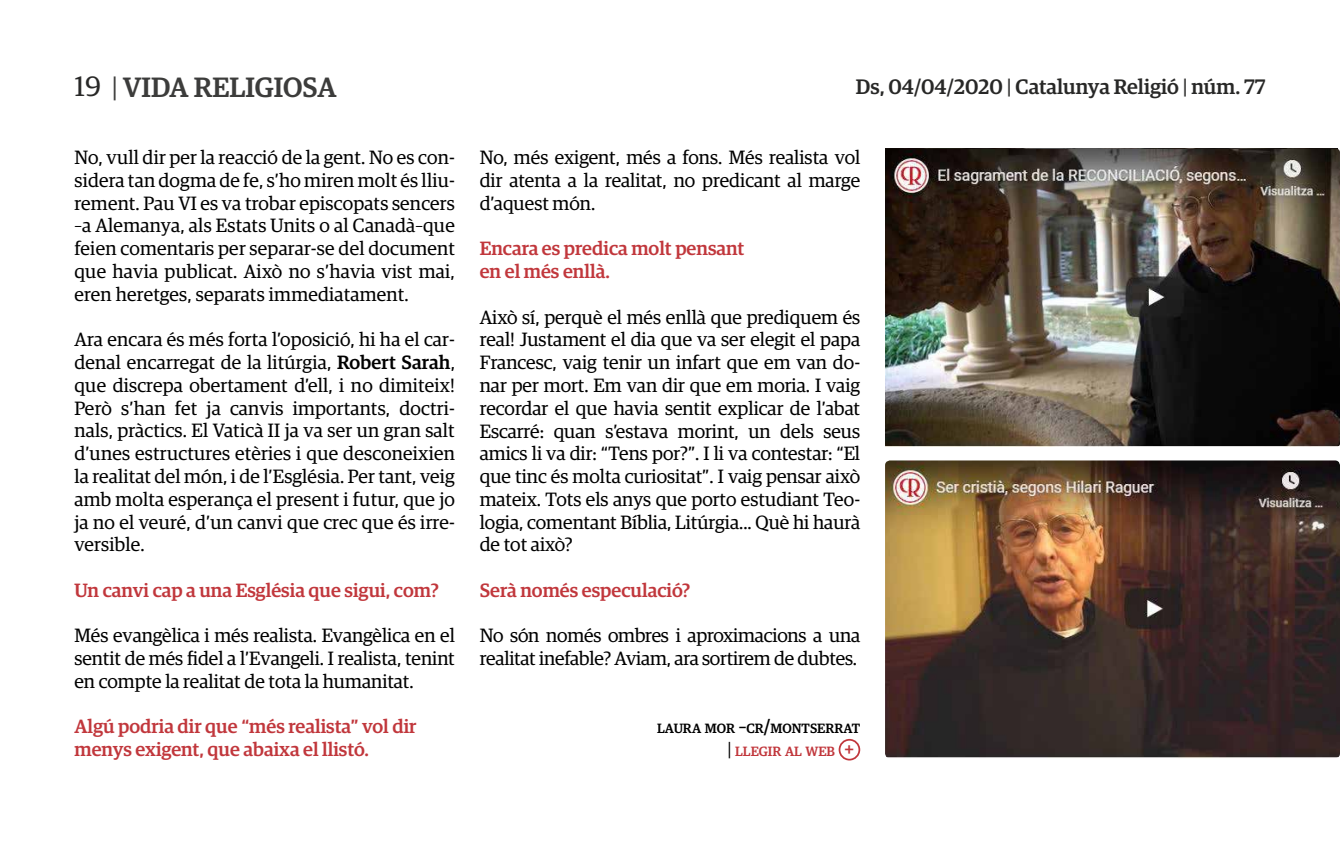
<style>
.page{position:relative;width:1340px;height:844px;background:#fff}
.page>*{position:absolute;margin:0;border:0;box-sizing:border-box;transform-origin:0 0}
.t1{font:500 28px "Guardian Egyp";color:#3c3c3b}
.t2{font:500 21px "Guardian Egyp";color:#282827}
.t3{font:19.25px/22.8px "Guardian Egyp";color:#000;text-align:justify}
.t4{font:500 19.25px/22.8px "Guardian Egyp";color:#c1373c}
.t5{font:500 13.47px/22.8px "Guardian Egyp";color:#000}
.s1{font-weight:400;color:#282827}
.s2{font-weight:400}
.s3{color:#3c3c3b}
.s4{font-weight:500}
.s5{font-size:19.25px}
.s6{font-weight:400;font-size:19.25px}
.s7{color:#c1373c}
.s8{font-size:19.25px;color:#c1373c}
</style>
<div class="page">
<div style="left:838px;top:738px;width:22px;height:22px;border:2px solid #c1373c;border-radius:50%"></div>
<img style="left:885px;top:149px;width:454px;height:297px">
<img style="left:885px;top:460px;width:454px;height:298px">
<h1 class="t1" style="left:74px;top:67px;width:263px"><span class="s1">19</span> <span class="s2">|</span> VIDA RELIGIOSA</h1>
<p class="t2" style="left:855px;top:71px;width:411px">Ds, 04/04/2020 <span class="s3">|</span> Catalunya Religió <span class="s3">|</span> núm. 77</p>
<p class="t3" style="left:74px;top:145px;width:382px">No, vull dir per la reacció de la gent. No es con&shy;sidera tan dogma de fe, s’ho miren molt és lliu&shy;rement. Pau VI es va trobar episcopats sencers –a Alemanya, als Estats Units o al Canadà–que feien comentaris per separar-se del document que havia publicat. Això no s’havia vist mai, eren heretges, separats immediatament.</p>
<p class="t3" style="left:74px;top:327px;width:382px">Ara encara és més forta l’oposició, hi ha el car&shy;denal encarregat de la litúrgia, <span class="s4">Robert Sarah</span>, que discrepa obertament d’ell, i no dimiteix!<br>Però s’han fet ja canvis importants, doctri&shy;nals, pràctics. El Vaticà II ja va ser un gran salt d’unes estructures etèries i que desconeixien la realitat del món, i de l’Església. Per tant, veig amb molta esperança el present i futur, que jo ja no el veuré, d’un canvi que crec que és irre&shy;versible.</p>
<p class="t4" style="left:74px;top:577px;width:366px">Un canvi cap a una Església que sigui, com?</p>
<p class="t3" style="left:74px;top:623px;width:382px">Més evangèlica i més realista. Evangèlica en el sentit de més fidel a l’Evangeli. I realista, tenint en compte la realitat de tota la humanitat.</p>
<p class="t4" style="left:74px;top:713px;width:343px">Algú podria dir que “més realista” vol dir menys exigent, que abaixa el llistó.</p>
<p class="t3" style="left:480px;top:145px;width:382px">No, més exigent, més a fons. Més realista vol dir atenta a la realitat, no predicant al marge d’aquest món.</p>
<p class="t4" style="left:480px;top:236px;width:266px">Encara es predica molt pensant en el més enllà.</p>
<p class="t3" style="left:480px;top:304px;width:382px">Això sí, perquè el més enllà que prediquem és real! Justament el dia que va ser elegit el papa Francesc, vaig tenir un infart que em van do&shy;nar per mort. Em van dir que em moria. I vaig recordar el que havia sentit explicar de l’abat Escarré: quan s’estava morint, un dels seus amics li va dir: “Tens por?”. I li va contestar: “El que tinc és molta curiositat”. I vaig pensar això mateix. Tots els anys que porto estudiant Teo&shy;logia, comentant Bíblia, Litúrgia... Què hi haurà de tot això?</p>
<p class="t4" style="left:480px;top:577px;width:212px">Serà només especulació?</p>
<p class="t3" style="left:480px;top:623px;width:382px">No són només ombres i aproximacions a una realitat inefable? Aviam, ara sortirem de dubtes.</p>
<p class="t5" style="left:727px;top:716px;width:134px;text-indent:-70px">LAURA MOR <span class="s5">–</span>CR<span class="s5">/</span>MONTSERRAT <span class="s6">|</span> <span class="s7">LLEGIR AL WEB</span> <span class="s8">+</span></p>
</div>
